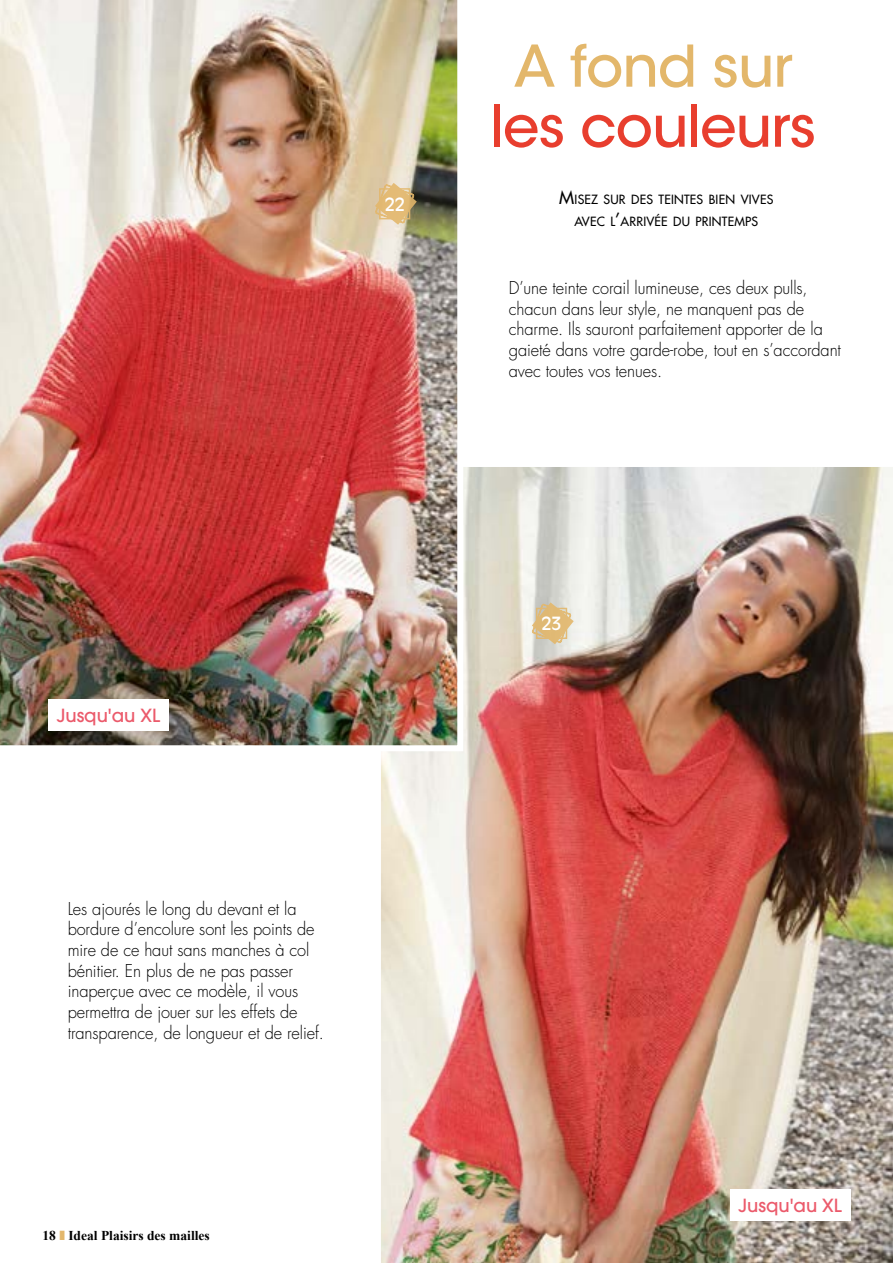
<style>
.page{position:relative;width:893px;height:1263px;background:#fff}
.page>*{position:absolute;margin:0;border:0;box-sizing:border-box;transform-origin:0 0}
.t1{font:57px "ITC Avant Garde MM 445 750";letter-spacing:-.015em;color:#e83e2e}
.t2{font:57px "ITC Avant Garde MM 445 750";letter-spacing:-.015em;color:#e3b76b}
.t3{font:500 18px "Avant Garde";color:#eb5a6b}
.t4{font:18px "Antique Olive Std";color:#fff}
.t5{font:300 17.25px/20.7px "Futura";letter-spacing:-.005em;color:#000;scale:.95 1}
.t6{font:700 13.5px "Times New Roman";color:#000}
.t7{font:500 12.45px/22.5px "Futura Std";letter-spacing:.015em;color:#000;text-align:center}
.s1{font-size:17.7px}
</style>
<div class="page">
<img style="left:381px;top:467px;width:512px;height:796px">
<img style="left:0;top:0;width:466px;height:754px">
<svg style="left:532px;top:602px;width:42px;height:42px;background:#dec79a"></svg>
<div style="left:48px;top:699px;width:121px;height:31px;background:#fff"></div>
<div style="left:730px;top:1189px;width:120px;height:31px;background:#fff"></div>
<svg style="left:375px;top:183px;width:42px;height:42px;background:#d1b57f"></svg>
<p class="t4" style="left:385px;top:193px;width:22px">22</p>
<h1 class="t2" style="left:514px;top:33px;width:280px">A fond sur</h1>
<h1 class="t1" style="left:490px;top:93px;width:327px">les couleurs</h1>
<p class="t7" style="left:559px;top:188px;width:216px"><span class="s1">M</span>ISEZ SUR DES TEINTES BIEN VIVES<br>AVEC L<span class="s1">’</span>ARRIVÉE DU PRINTEMPS</p>
<p class="t5" style="left:509px;top:277px;width:351px">D’une teinte corail lumineuse, ces deux pulls, chacun dans leur style, ne manquent pas de charme. Ils sauront parfaitement apporter de la gaieté dans votre garde-robe, tout en s’accordant avec toutes vos tenues.</p>
<p class="t3" style="left:57px;top:704px;width:105px">Jusqu'au XL</p>
<p class="t5" style="left:68px;top:898px;width:271px">Les ajourés le long du devant et la bordure d’encolure sont les points de mire de ce haut sans manches à col bénitier. En plus de ne pas passer inaperçue avec ce modèle, il vous permettra de jouer sur les effets de transparence, de longueur et de relief.</p>
<p class="t6" style="left:43px;top:1226px;width:169px">18 Ideal Plaisirs des mailles</p>
<p class="t4" style="left:542px;top:613px;width:22px">23</p>
<p class="t3" style="left:738px;top:1194px;width:105px">Jusqu'au XL</p>
</div>
